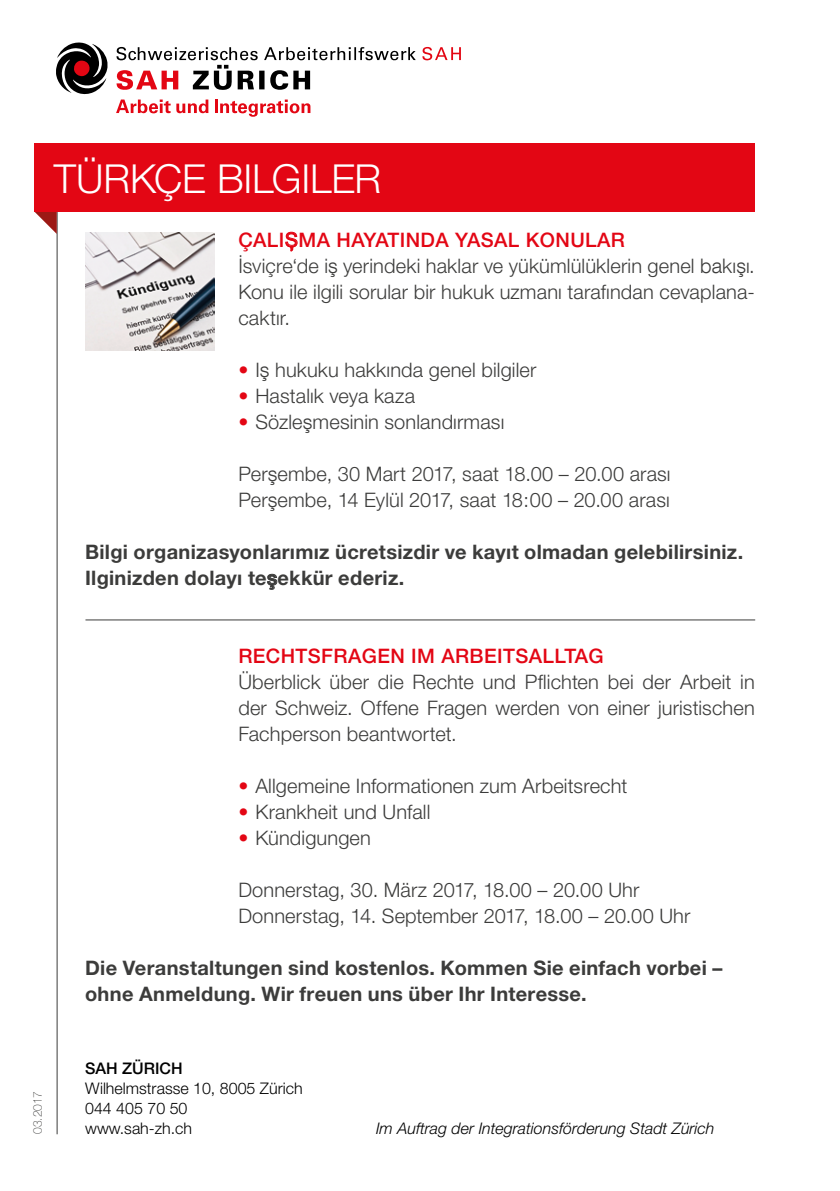
<style>
.page{position:relative;width:840px;height:1191px;background:#fff}
.page>*{position:absolute;margin:0;border:0;box-sizing:border-box;transform-origin:0 0}
.Titelbox_rot__light{font:300 40px "Helvetica Neue";letter-spacing:-.005em;color:#fff}
.Lauftext__light_9_13{font:300 20px/26px "Helvetica Neue";letter-spacing:.005em;color:#3c3c3b;text-align:justify}
.Lauftext_-_Auszeichn{font:700 20px/26px "Helvetica Neue";letter-spacing:.015em;color:#3c3c3b}
.Lauftext_H1_Haupttit{font:500 20px "Helvetica Neue";letter-spacing:.02em;color:#e30614}
.Adresse__light_8_10{font:300 16px "Helvetica Neue";color:#000}
.Adresse__light_8_10-2{font:italic 300 16px "Helvetica Neue";color:#000}
.Projektname__medium{font:500 16px "Helvetica Neue";color:#000}
.Titelseite_Logo-Schr{font:100 12px "Helvetica Neue";letter-spacing:-.005em;color:#3c3c3b}
.s1{font-family:"Arial Unicode MS";font-weight:400}
.s2{font-family:"Helvetica Neue LT Com"}
.s3{color:#e30614}
.s4{font-family:"Helvetica Neue LT Com";font-weight:500}
</style>
<div class="page">
<hr style="left:57px;top:201px;width:1px;height:933px;background:#3c3c3b">
<svg style="left:34px;top:211px;width:23px;height:23px"></svg>
<div style="left:34px;top:143px;width:720px;height:68px;background:#e30614"></div>
<svg style="left:285px;top:232px;width:12px;height:19px"></svg>
<hr style="left:85px;top:619px;width:669px;height:1px;background:#3c3c3b">
<svg style="left:422px;top:47px;width:38px;height:13px"></svg>
<svg style="left:264px;top:47px;width:151px;height:14px"></svg>
<div style="left:259px;top:71px;width:5px;height:18px;background:#000"></div>
<svg style="left:270px;top:70px;width:40px;height:20px"></svg>
<svg style="left:116px;top:47px;width:142px;height:43px"></svg>
<svg style="left:56px;top:43px;width:52px;height:52px"></svg>
<svg style="left:116px;top:99px;width:54px;height:14px"></svg>
<svg style="left:176px;top:100px;width:32px;height:13px"></svg>
<svg style="left:215px;top:99px;width:95px;height:18px"></svg>
<svg style="left:267px;top:574px;width:10px;height:16px"></svg>
<img style="left:85px;top:233px;width:130px;height:118px">
<p class="Titelbox_rot__light" style="left:54px;top:154px;width:328px">TÜRKÇE BILGILER</p>
<p class="Lauftext_H1_Haupttit" style="left:238px;top:228px;width:388px">ÇALI<span class="s1">Ş</span>MA HAYATINDA YASAL KONULAR</p>
<p class="Lauftext__light_9_13" style="left:238px;top:252px;width:517px"><span class="s2">İ</span>sviçre‘de i<span class="s2">ş</span> yerindeki haklar ve yükümlülüklerin genel <span class="s2">bakışı</span>.<br>Konu ile ilgili sorular bir hukuk uzmanı tarafından cevaplana&shy;caktır.</p>
<p class="Lauftext__light_9_13" style="left:238px;top:356px;width:299px"><span class="s3">•</span> I<span class="s2">ş</span> hukuku hakkında genel bilgiler</p>
<p class="Lauftext__light_9_13" style="left:238px;top:382px;width:178px"><span class="s3">•</span> Hastalık veya kaza</p>
<p class="Lauftext__light_9_13" style="left:238px;top:408px;width:267px"><span class="s3">•</span> Sözle<span class="s2">ş</span>mesinin sonlandırması</p>
<p class="Lauftext__light_9_13" style="left:238px;top:460px;width:433px">Per<span class="s2">ş</span>embe, 30 Mart 2017, saat 18.00 – 20.00 arası</p>
<p class="Lauftext__light_9_13" style="left:238px;top:486px;width:432px">Per<span class="s2">ş</span>embe, 14 Eylül 2017, saat 18:00 – 20.00 arası</p>
<p class="Lauftext_-_Auszeichn" style="left:85px;top:538px;width:659px">Bilgi organizasyonlarımız ücretsizdir ve kayıt olmadan gelebilirsiniz.<br>Ilginizden dolayı te<span class="s4">ş</span>ekkür ederiz.</p>
<p class="Titelseite_Logo-Schr" style="left:31px;top:1134px;width:44px;rotate:-90deg">03.2017</p>
<p class="Lauftext_H1_Haupttit" style="left:238px;top:644px;width:367px">RECHTSFRAGEN IM ARBEITSALLTAG</p>
<p class="Lauftext__light_9_13" style="left:238px;top:668px;width:517px">Überblick über die Rechte und Pflichten bei der Arbeit in der Schweiz. Offene Fragen werden von einer juristischen Fachperson beantwortet.</p>
<p class="Lauftext__light_9_13" style="left:238px;top:772px;width:390px"><span class="s3">•</span> Allgemeine Informationen zum Arbeitsrecht</p>
<p class="Lauftext__light_9_13" style="left:238px;top:798px;width:193px"><span class="s3">•</span> Krankheit und Unfall</p>
<p class="Lauftext__light_9_13" style="left:238px;top:824px;width:134px"><span class="s3">•</span> Kündigungen</p>
<p class="Lauftext__light_9_13" style="left:238px;top:876px;width:402px">Donnerstag, 30. März 2017, 18.00 – 20.00 Uhr</p>
<p class="Lauftext__light_9_13" style="left:238px;top:902px;width:453px">Donnerstag, 14. September 2017, 18.00 – 20.00 Uhr</p>
<p class="Lauftext_-_Auszeichn" style="left:85px;top:954px;width:638px">Die Veranstaltungen sind kostenlos. Kommen Sie einfach vorbei – ohne Anmeldung. Wir freuen uns über Ihr Interesse.</p>
<p class="Projektname__medium" style="left:85px;top:1059px;width:99px">SAH ZÜRICH</p>
<p class="Adresse__light_8_10" style="left:85px;top:1078px;width:219px">Wilhelmstrasse 10, 8005 Zürich</p>
<p class="Adresse__light_8_10" style="left:85px;top:1098px;width:104px">044 405 70 50</p>
<p class="Adresse__light_8_10" style="left:85px;top:1118px;width:108px">www.sah-zh.ch</p>
<p class="Adresse__light_8_10-2" style="left:376px;top:1119px;width:340px">Im Auftrag der Integrationsförderung Stadt Zürich</p>
</div>
